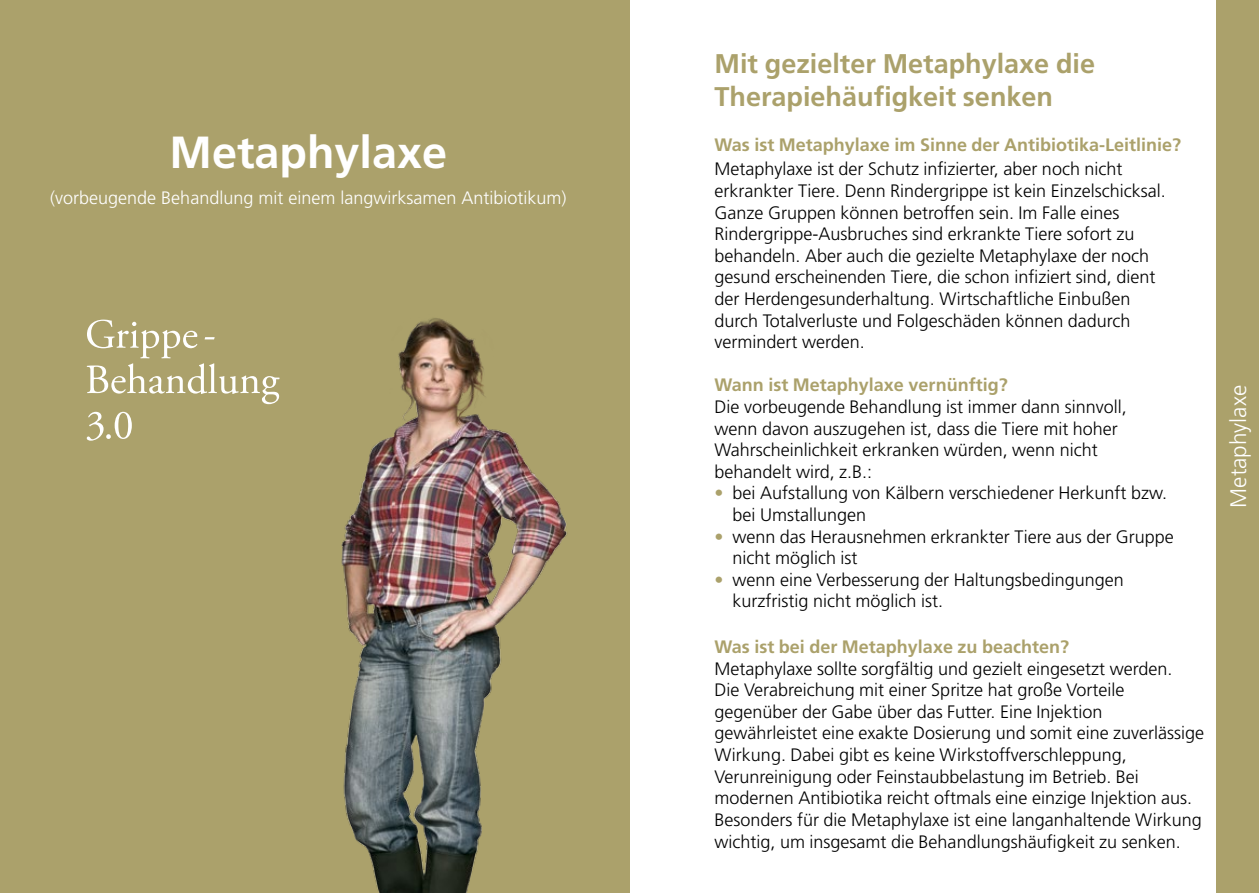
<style>
.page{position:relative;width:1259px;height:893px;background:#fff}
.page>*{position:absolute;margin:0;border:0;box-sizing:border-box;transform-origin:0 0}
.t1{font:700 45px "Frutiger";color:#fff}
.t2{font:700 27px/32.4px "Frutiger";color:#aba16b}
.t3{font:300 22.5px "Frutiger";color:#fff}
.t4{font:300 18px/21.6px "Frutiger";color:#000}
.t5{font:700 18px "Frutiger";color:#aba16b}
.t6{font:300 18px "Frutiger";color:#fff}
.s1{color:#aba16b}
</style>
<div class="page">
<div style="left:0;top:0;width:629px;height:893px;background:#aba16b"></div>
<img style="left:86px;top:318px;width:481px;height:575px">
<div style="left:1216px;top:0;width:43px;height:893px;background:#aba16b"></div>
<svg style="left:87px;top:412px;width:45px;height:29px"></svg>
<svg style="left:87px;top:320px;width:193px;height:84px"></svg>
<h1 class="t1" style="left:169px;top:126px;width:279px">Metaphylaxe</h1>
<p class="t6" style="left:50px;top:188px;width:518px">(vorbeugende Behandlung mit einem langwirksamen Antibiotikum)</p>
<h2 class="t2" style="left:714px;top:48px;width:382px">Mit gezielter Metaphylaxe die<br>Therapiehäufigkeit senken</h2>
<p class="t5" style="left:714px;top:134px;width:468px">Was ist Metaphylaxe im Sinne der Antibiotika-Leitlinie?</p>
<p class="t4" style="left:714px;top:159px;width:453px">Metaphylaxe ist der Schutz infizierter, aber noch nicht erkrankter Tiere. Denn Rindergrippe ist kein Einzelschicksal.<br>Ganze Gruppen können betroffen sein. Im Falle eines Rindergrippe-Ausbruches sind erkrankte Tiere sofort zu behandeln. Aber auch die gezielte Metaphylaxe der noch gesund erscheinenden Tiere, die schon infiziert sind, dient der Herdengesunderhaltung. Wirtschaftliche Einbußen durch Totalverluste und Folgeschäden können dadurch vermindert werden.</p>
<p class="t5" style="left:714px;top:374px;width:295px">Wann ist Metaphylaxe vernünftig?</p>
<p class="t4" style="left:714px;top:396px;width:414px">Die vorbeugende Behandlung ist immer dann sinnvoll, wenn davon auszugehen ist, dass die Tiere mit hoher Wahrscheinlichkeit erkranken würden, wenn nicht behandelt wird, z.B.:</p>
<p class="t4" style="left:732px;top:483px;width:436px;text-indent:-18px"><span class="s1">•</span> bei Aufstallung von Kälbern verschiedener Herkunft bzw. bei Umstallungen</p>
<p class="t4" style="left:732px;top:526px;width:443px;text-indent:-18px"><span class="s1">•</span> wenn das Herausnehmen erkrankter Tiere aus der Gruppe nicht möglich ist</p>
<p class="t4" style="left:732px;top:569px;width:393px;text-indent:-18px"><span class="s1">•</span> wenn eine Verbesserung der Haltungsbedingungen kurzfristig nicht möglich ist.</p>
<p class="t5" style="left:714px;top:636px;width:356px">Was ist bei der Metaphylaxe zu beachten?</p>
<p class="t4" style="left:714px;top:658px;width:491px">Metaphylaxe sollte sorgfältig und gezielt eingesetzt werden.<br>Die Verabreichung mit einer Spritze hat große Vorteile gegenüber der Gabe über das Futter. Eine Injektion gewährleistet eine exakte Dosierung und somit eine zuverlässige Wirkung. Dabei gibt es keine Wirkstoffverschleppung, Verunreinigung oder Feinstaubbelastung im Betrieb. Bei modernen Antibiotika reicht oftmals eine einzige Injektion aus.<br>Besonders für die Metaphylaxe ist eine langanhaltende Wirkung wichtig, um insgesamt die Behandlungshäufigkeit zu senken.</p>
<p class="t3" style="left:1225px;top:508px;width:124px;rotate:-90deg">Metaphylaxe</p>
</div>
